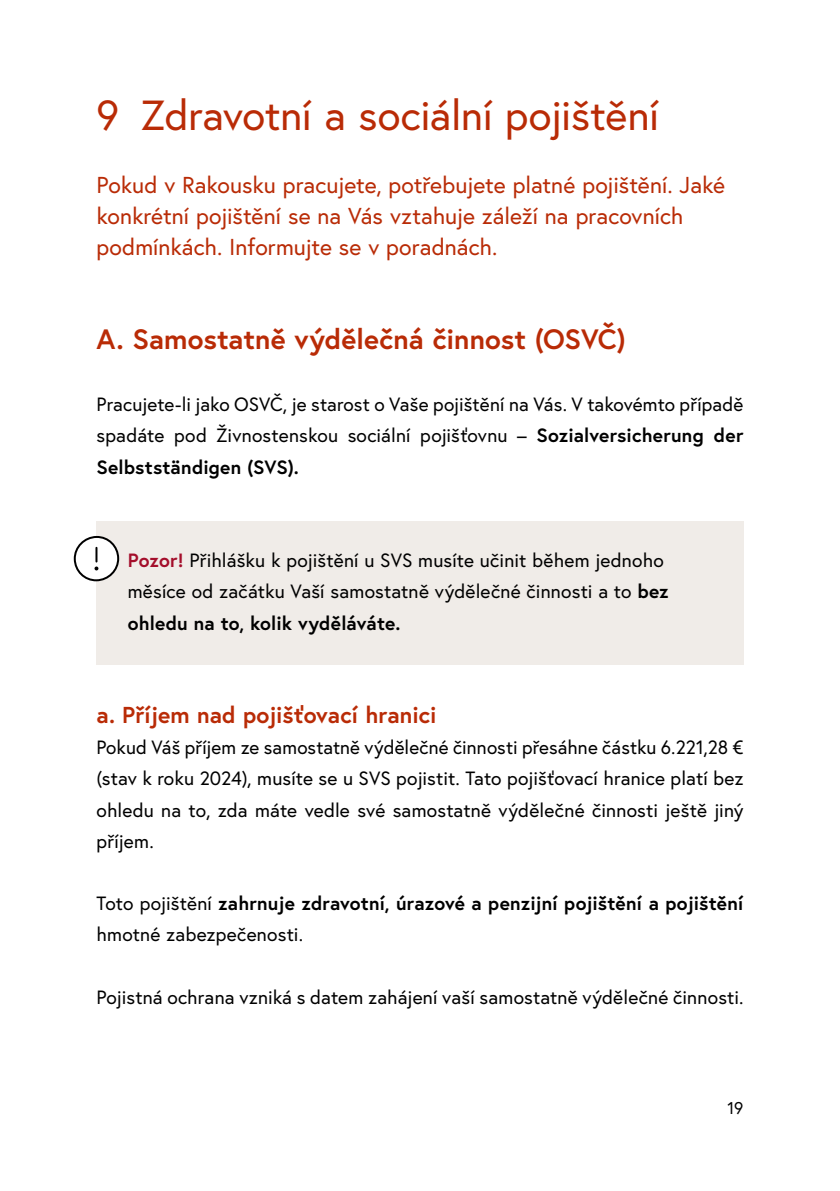
<style>
.page{position:relative;width:840px;height:1191px;background:#fff}
.page>*{position:absolute;margin:0;border:0;box-sizing:border-box;transform-origin:0 0}
.t1{font:42px "Europa Austria";letter-spacing:-.01em;color:#b92b06}
.h2_ohne_Nummerierung{font:700 28px "Europa Austria";color:#b92b06}
.p_Introtext{font:23px/31.2px "Europa Austria";color:#b92b06}
.h3_ohne_Nummerierung{font:700 23px "Europa Austria";color:#b92b06}
.p_Abstand_danach{font:19.2px/31.2px "Europa Austria";letter-spacing:.01em;color:#000;text-align:justify}
.Infobox_p_Infobox_ohne_h_rot{font:19.2px/31.2px "Europa Austria";letter-spacing:.01em;color:#000}
.p_Abstand_danach-2{font:700 19.2px/31.2px "Europa Austria";letter-spacing:.005em;color:#000}
.t2{font:17px "Europa Austria";color:#000}
.s1{font-weight:700}
.s2{font-weight:700;color:#a40e2b}
.s3{font-weight:400}
</style>
<div class="page">
<div style="left:96px;top:521px;width:647px;height:144px;background:#f0ece8"></div>
<svg style="left:73px;top:536px;width:47px;height:46px"></svg>
<h1 class="t1" style="left:96px;top:89px;width:564px">9 Zdravotní a sociální pojištění</h1>
<p class="p_Introtext" style="left:96px;top:169px;width:629px">Pokud v Rakousku pracujete, potřebujete platné pojištění. Jaké konkrétní pojištění se na Vás vztahuje záleží na pracovních podmínkách. Informujte se v poradnách.</p>
<h2 class="h2_ohne_Nummerierung" style="left:96px;top:320px;width:530px">A. Samostatně výdělečná činnost (OSVČ)</h2>
<p class="p_Abstand_danach" style="left:96px;top:388px;width:648px">Pracujete-li jako OSVČ, je starost o Vaše pojištění na Vás. V takovémto případě spadáte pod Živnostenskou sociální pojišťovnu – <span class="s1">Sozialversicherung der Selbstständigen (SVS).</span></p>
<p class="Infobox_p_Infobox_ohne_h_rot" style="left:128px;top:544px;width:542px"><span class="s2">Pozor!</span> Přihlášku k pojištění u SVS musíte učinit během jednoho měsíce od začátku Vaší samostatně výdělečné činnosti a to <span class="s1">bez ohledu na to, kolik vyděláváte.</span></p>
<h3 class="h3_ohne_Nummerierung" style="left:96px;top:699px;width:341px">a. Příjem nad pojišťovací hranici</h3>
<p class="p_Abstand_danach" style="left:96px;top:731px;width:648px">Pokud Váš příjem ze samostatně výdělečné činnosti přesáhne částku 6.221,28 € (stav k roku 2024), musíte se u SVS pojistit. Tato pojišťovací hranice platí bez ohledu na to, zda máte vedle své samostatně výdělečné činnosti ještě jiný příjem.</p>
<p class="p_Abstand_danach-2" style="left:96px;top:887px;width:648px"><span class="s3">Toto pojištění</span> zahrnuje zdravotní, úrazové a penzijní pojištění a pojištění <span class="s3">hmotné zabezpečenosti.</span></p>
<p class="p_Abstand_danach" style="left:96px;top:981px;width:648px">Pojistná ochrana vzniká s datem zahájení vaší samostatně výdělečné činnosti.</p>
<p class="t2" style="left:727px;top:1096px;width:17px">19</p>
</div>
